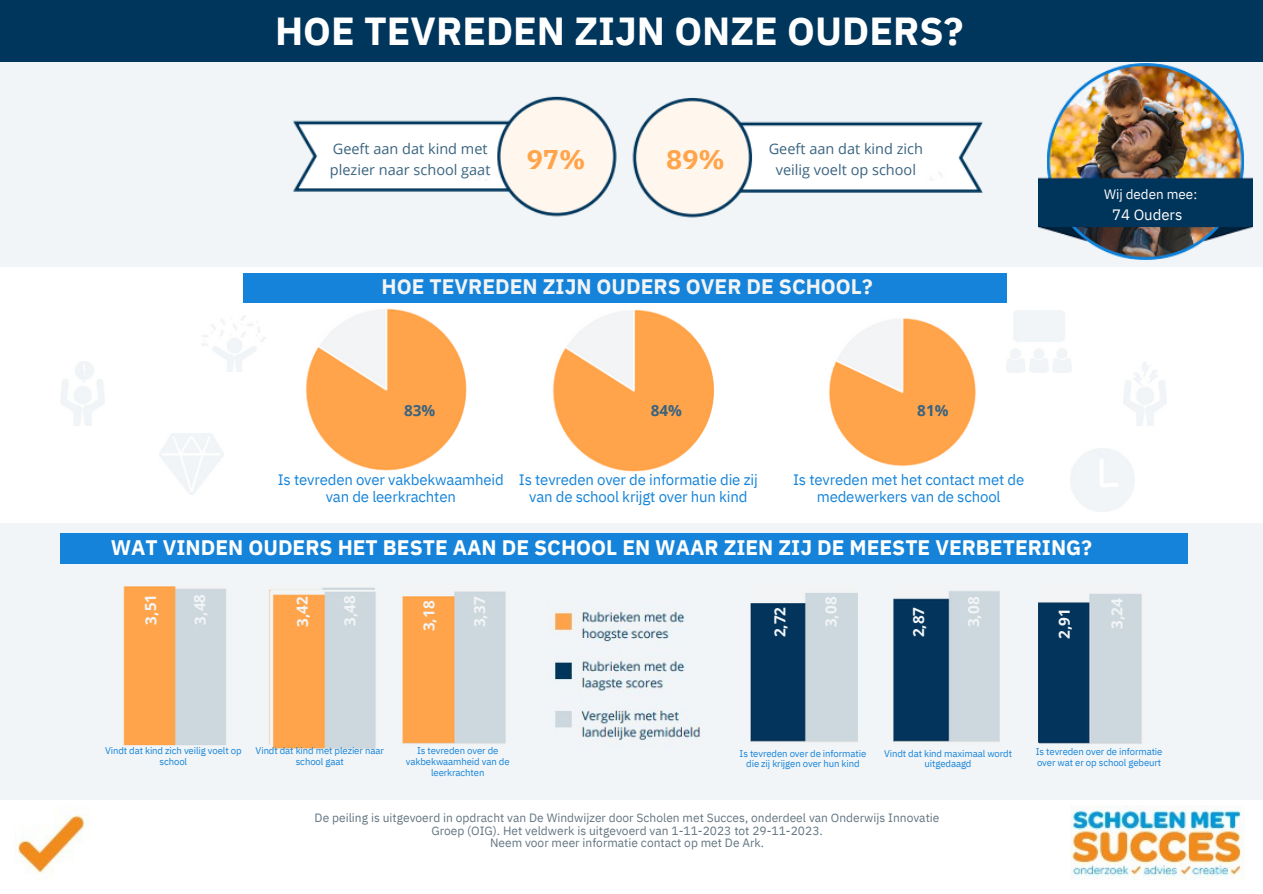
<style>
.page{position:relative;width:1263px;height:894px;background:#fff}
.page>*{position:absolute;margin:0;border:0;box-sizing:border-box;transform-origin:0 0}
.t1{font:700 39px "IBM Plex Sans";color:#fff}
.t2{font:700 27px "IBM Plex Sans";color:#ffa44a}
.t3{font:700 21px "IBM Plex Sans";color:#fff}
.t4{font:700 21px "IBM Plex Sans";color:#f2f4f5}
.t5{font:700 15.3px "Open Sans";color:#f2f5f7}
.t6{font:700 15.3px "Open Sans";color:#396380}
.t7{font:15.3px "Open Sans";color:#f2f5f7}
.t8{font:15px/16.8px "IBM Plex Sans";letter-spacing:-.01em;color:#1483d9;text-align:center}
.t9{font:15px "IBM Plex Sans";letter-spacing:-.005em;color:#fff}
.t10{font:14.55px/20.2px "Open Sans";color:#396380}
.t11{font:13.5px "IBM Plex Sans";letter-spacing:-.005em;color:#fff}
.t12{font:12px/12.3px "IBM Plex Sans";color:#637581;text-align:center}
.t13{font:9.6px/10.8px "IBM Plex Sans";letter-spacing:-.01em;color:#1483d9;text-align:center}
</style>
<div class="page">
<div style="left:0;top:523px;width:1263px;height:276px;background:#f2f5f7"></div>
<div style="left:61px;top:533px;width:1126px;height:30px;background:#1483d9"></div>
<img style="left:553px;top:609px;width:147px;height:137px">
<div style="left:243px;top:273px;width:763px;height:29px;background:#1483d9"></div>
<img style="left:17px;top:810px;width:69px;height:64px">
<img style="left:1071px;top:805px;width:173px;height:74px">
<div style="left:0;top:0;width:1263px;height:267px;background:#f2f5f7"></div>
<div style="left:0;top:0;width:1262px;height:62px;background:#00365c"></div>
<img style="left:1038px;top:64px;width:214px;height:196px">
<img style="left:293px;top:96px;width:689px;height:122px">
<div style="left:327px;top:133px;width:165px;height:48px;background:#fff"></div>
<div style="left:761px;top:133px;width:187px;height:48px;background:#fff"></div>
<img style="left:1038px;top:742px;width:104px;height:2px">
<img style="left:124px;top:745px;width:52px;height:1px">
<img style="left:549px;top:307px;width:165px;height:166px;border-radius:50%">
<img style="left:820px;top:310px;width:163px;height:163px;border-radius:50%">
<img style="left:121px;top:585px;width:108px;height:160px;border-radius:3px">
<img style="left:268px;top:586px;width:107px;height:159px;border-radius:3px">
<img style="left:1038px;top:584px;width:107px;height:159px;border-radius:3px">
<img style="left:892px;top:584px;width:108px;height:159px;border-radius:3px">
<img style="left:750px;top:584px;width:108px;height:159px;border-radius:3px">
<img style="left:400px;top:585px;width:107px;height:160px;border-radius:3px">
<img style="left:301px;top:306px;width:166px;height:166px;border-radius:50%">
<img style="left:270px;top:589px;width:107px;height:160px;border-radius:3px">
<p class="t1" style="left:275px;top:5px;width:690px">HOE TEVREDEN ZIJN ONZE OUDERS?</p>
<p class="t10" style="left:330px;top:138px;width:162px">Geeft aan dat kind met plezier naar school gaat</p>
<p class="t10" style="left:769px;top:138px;width:156px;text-align:center">Geeft aan dat kind zich veilig voelt op school</p>
<p class="t2" style="left:527px;top:141px;width:60px">97%</p>
<h4 class="t2" style="left:666px;top:141px;width:60px">89%</h4>
<p class="t4" style="left:382px;top:272px;width:492px">HOE TEVREDEN ZIJN OUDERS OVER DE SCHOOL?</p>
<p class="t11" style="left:1104px;top:185px;width:95px">Wij deden mee:</p>
<p class="t9" style="left:1112px;top:205px;width:72px">74 Ouders</p>
<p class="t6" style="left:404px;top:399px;width:33px">83%</p>
<p class="t6" style="left:412px;top:399px;width:10px">1</p>
<p class="t6" style="left:651px;top:399px;width:33px">84%</p>
<p class="t6" style="left:917px;top:399px;width:33px">81%</p>
<h4 class="t8" style="left:278px;top:471px;width:228px">Is tevreden over vakbekwaamheid van de leerkrachten</h4>
<p class="t8" style="left:519px;top:471px;width:240px">Is tevreden over de informatie die zij van de school krijgt over hun kind</p>
<p class="t8" style="left:793px;top:471px;width:233px">Is tevreden met het contact met de medewerkers van de school</p>
<p class="t3" style="left:111px;top:533px;width:983px">WAT VINDEN OUDERS HET BESTE AAN DE SCHOOL EN WAAR ZIEN ZIJ DE MEESTE VERBETERING?</p>
<p class="t5" style="left:140px;top:624px;width:32px;rotate:-91deg">3,51</p>
<p class="t5" style="left:189px;top:624px;width:32px;rotate:-91deg">3,48</p>
<p class="t5" style="left:339px;top:626px;width:32px;rotate:-91deg">3,48</p>
<h4 class="t5" style="left:286px;top:626px;width:32px;rotate:-90deg">3,45</h4>
<h4 class="t5" style="left:334px;top:624px;width:32px;rotate:-90deg">3,50</h4>
<p class="t5" style="left:292px;top:627px;width:32px;rotate:-91deg">3,42</p>
<p class="t7" style="left:194px;top:636px;width:32px;rotate:-91deg">35, 0</p>
<h4 class="t5" style="left:469px;top:627px;width:32px;rotate:-90deg">3,37</h4>
<h4 class="t5" style="left:418px;top:631px;width:32px;rotate:-90deg">3,18</h4>
<h4 class="t5" style="left:908px;top:637px;width:32px;rotate:-90deg">2,87</h4>
<h5 class="t5" style="left:963px;top:627px;width:32px;rotate:-90deg">3,08</h5>
<p class="t5" style="left:820px;top:627px;width:32px;rotate:-90deg">3,08</p>
<p class="t5" style="left:417px;top:636px;width:32px;rotate:-90deg">3,50</p>
<h4 class="t5" style="left:769px;top:637px;width:32px;rotate:-90deg">2,72</h4>
<h4 class="t5" style="left:1053px;top:638px;width:32px;rotate:-90deg">2,91</h4>
<h4 class="t5" style="left:1106px;top:628px;width:32px;rotate:-90deg">3,24</h4>
<h4 class="t13" style="left:105px;top:745px;width:138px">Vindt dat kind zich veilig voelt op school</h4>
<h4 class="t13" style="left:256px;top:745px;width:130px">Vindt dat kind met plezier naar school gaat</h4>
<h4 class="t13" style="left:406px;top:745px;width:105px">Is tevreden over de vakbekwaamheid van de leerkrachten</h4>
<p class="t13" style="left:740px;top:747px;width:128px">Is tevreden over de informatie die zij krijgen over hun kind</p>
<p class="t13" style="left:884px;top:747px;width:130px">Vindt dat kind maximaal wordt uitgedaagd</p>
<p class="t13" style="left:1036px;top:745px;width:128px;text-align:left">Is tevreden over de informatie over wat er op school gebeurt</p>
<p class="t12" style="left:315px;top:811px;width:626px">De peiling is uitgevoerd in opdracht van De Windwijzer door Scholen met Succes, onderdeel van Onderwijs Innovatie<br>Groep (OIG). Het veldwerk is uitgevoerd van 1-11-2023 tot 29-11-2023.</p>
<p class="t12" style="left:490px;top:836px;width:276px">Neem voor meer informatie contact op met De Ark.</p>
</div>
